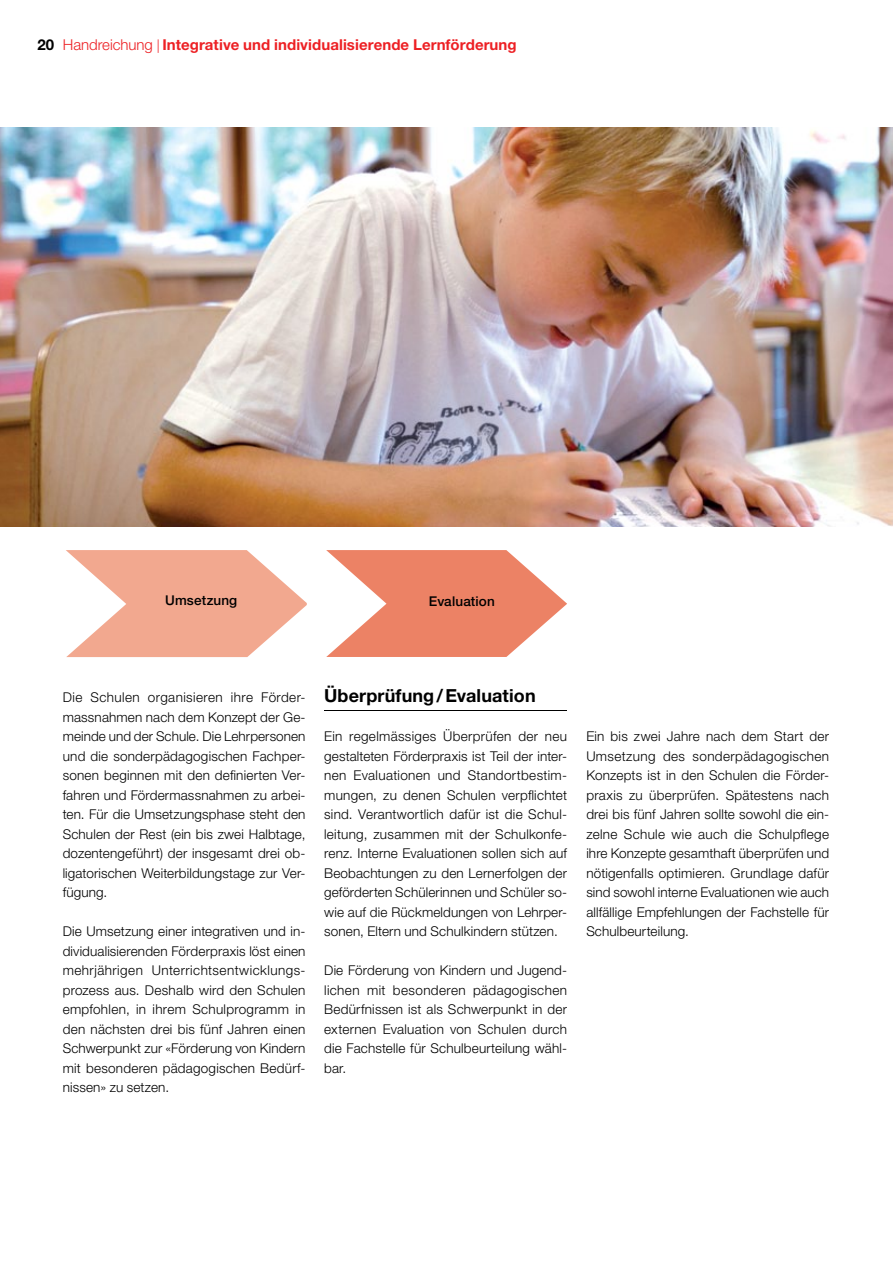
<style>
.page{position:relative;width:893px;height:1263px;background:#fff}
.page>*{position:absolute;margin:0;border:0;box-sizing:border-box;transform-origin:0 0}
.t1{font:700 18px "Helvetica Neue LT Std";letter-spacing:.005em;color:#000}
.t2{font:700 15px "Helvetica Neue LT Std";letter-spacing:.005em;color:#ed2024}
.t3{font:300 13.5px/19.5px "Helvetica Neue LT Std";letter-spacing:.01em;color:#000;text-align:justify}
.t4{font:500 13.5px "Helvetica Neue LT Std";letter-spacing:.01em;color:#000}
.s1{color:#000}
.s2{font-weight:300}
.s3{font-weight:300;font-size:13.5px}
</style>
<div class="page">
<svg style="left:66px;top:550px;width:241px;height:107px"></svg>
<img style="left:0;top:128px;width:893px;height:398px">
<hr style="left:324px;top:711px;width:243px;height:1px;background:#000">
<svg style="left:326px;top:550px;width:241px;height:107px"></svg>
<p class="t2" style="left:37px;top:35px;width:481px"><span class="s1">20</span> <span class="s2">Handreichung</span> <span class="s3">|</span> Integrative und individualisierende Lernförderung</p>
<p class="t4" style="left:165px;top:592px;width:74px">Umsetzung</p>
<p class="t4" style="left:429px;top:593px;width:68px">Evaluation</p>
<p class="t3" style="left:63px;top:687px;width:244px">Die Schulen organisieren ihre Förder&shy;massnahmen nach dem Konzept der Ge&shy;meinde und der Schule. Die Lehrpersonen und die sonderpädagogischen Fachper&shy;sonen beginnen mit den definierten Ver&shy;fahren und Fördermassnahmen zu arbei&shy;ten. Für die Umsetzungsphase steht den Schulen der Rest (ein bis zwei Halbtage, dozentengeführt) der insgesamt drei ob&shy;ligatorischen Weiterbildungstage zur Ver&shy;fügung.</p>
<p class="t3" style="left:63px;top:921px;width:244px">Die Umsetzung einer integrativen und in&shy;dividualisierenden Förderpraxis löst einen mehrjährigen Unterrichtsentwicklungs&shy;prozess aus. Deshalb wird den Schulen empfohlen, in ihrem Schulprogramm in den nächsten drei bis fünf Jahren einen Schwerpunkt zur «Förderung von Kindern mit besonderen pädagogischen Bedürf&shy;nissen» zu setzen.</p>
<h1 class="t1" style="left:324px;top:684px;width:213px">Überprüfung / Evaluation</h1>
<p class="t3" style="left:324px;top:726px;width:244px">Ein regelmässiges Überprüfen der neu gestalteten Förderpraxis ist Teil der inter&shy;nen Evaluationen und Standortbestim&shy;mungen, zu denen Schulen verpflichtet sind. Verantwortlich dafür ist die Schul&shy;leitung, zusammen mit der Schulkonfe&shy;renz. Interne Evaluationen sollen sich auf Beobachtungen zu den Lernerfolgen der geförderten Schülerinnen und Schüler so&shy;wie auf die Rückmeldungen von Lehrper&shy;sonen, Eltern und Schulkindern stützen.</p>
<p class="t3" style="left:324px;top:960px;width:244px">Die Förderung von Kindern und Jugend&shy;lichen mit besonderen pädagogischen Bedürfnissen ist als Schwerpunkt in der externen Evaluation von Schulen durch die Fachstelle für Schulbeurteilung wähl&shy;bar.</p>
<p class="t3" style="left:586px;top:726px;width:244px">Ein bis zwei Jahre nach dem Start der Umsetzung des sonderpädagogischen Konzepts ist in den Schulen die Förder&shy;praxis zu überprüfen. Spätestens nach drei bis fünf Jahren sollte sowohl die ein&shy;zelne Schule wie auch die Schulpflege ihre Konzepte gesamthaft überprüfen und nötigenfalls optimieren. Grundlage dafür sind sowohl interne Evaluationen wie auch allfällige Empfehlungen der Fachstelle für Schulbeurteilung.</p>
</div>
